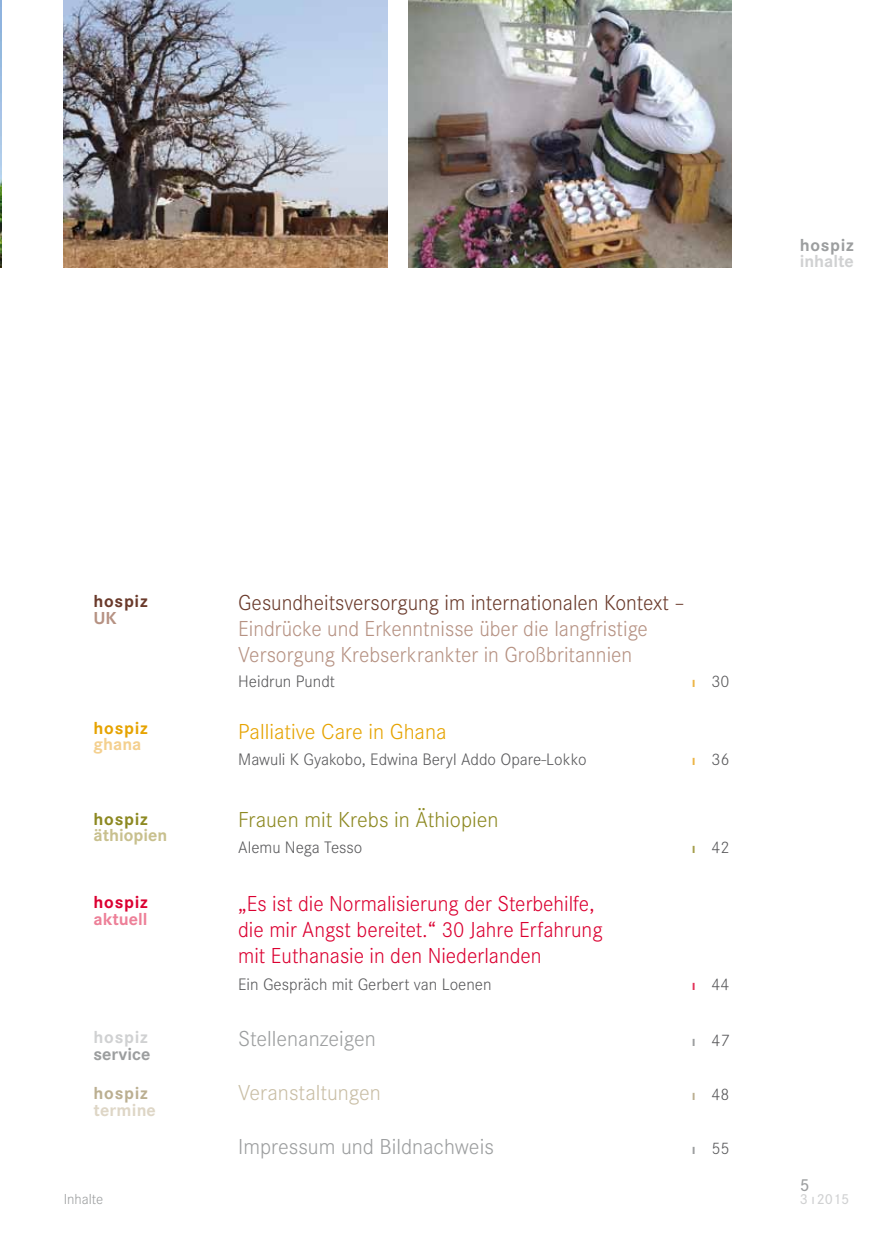
<style>
.page{position:relative;width:872px;height:1234px;background:#fff}
.page>*{position:absolute;margin:0;border:0;box-sizing:border-box;transform-origin:0 0}
.t1{font:300 22.5px/26.1px "Corporate S";color:#db0031}
.t2{font:300 22.5px/25.5px "Corporate S";color:#b69283}
.t3{font:300 22.5px "Corporate S";color:#6a3a2b}
.t4{font:300 22.5px "Corporate S";color:#9c9e9f}
.t5{font:300 22.5px "Corporate S";color:#8d8922}
.t6{font:300 22.5px "Corporate S";color:#e6a300}
.t7{font:300 22.5px "Corporate S";color:#c9bea5}
.t8{font:700 18px "Corporate S";color:#d0d1d2}
.t9{font:700 18px "Corporate S";color:#9c9e9f}
.t10{font:700 18px "Corporate S";color:#c8c08e}
.t11{font:700 18px "Corporate S";letter-spacing:.01em;color:#ded6c6}
.t12{font:700 18px "Corporate S";color:#ed8098}
.t13{font:700 18px "Corporate S";letter-spacing:.04em;color:#bbaf91}
.t14{font:700 18px "Corporate S";letter-spacing:.04em;color:#e6a300}
.t15{font:700 18px "Corporate S";letter-spacing:.04em;color:#db0031}
.t16{font:700 18px "Corporate S";letter-spacing:.04em;color:#6a3a2b}
.t17{font:700 18px "Corporate S";letter-spacing:.04em;color:#8d8922}
.t18{font:700 18px "Corporate S";color:#f4d08f}
.t19{font:700 18px "Corporate S";color:#b69283}
.t20{font:500 18px "Corporate S";color:#9c9e9f}
.t21{font:300 17.25px "Corporate S";color:#58585a}
.t22{font:300 15px "Corporate S";color:#9c9e9f}
.t23{font:500 15px "Corporate S";color:#d0d1d2}
.s1{font-weight:700;font-size:15px;color:#ecb545}
.s2{font-weight:700;font-size:15px;color:#a59e4b}
.s3{font-weight:700;font-size:15px;color:#e2335a}
.s4{font-weight:700;font-size:15px;color:#9c9e9f}
.s5{font-weight:700;font-size:15px;color:#bbaf91}
</style>
<div class="page">
<img style="left:64px;top:0;width:323px;height:267px">
<img style="left:0;top:0;width:2px;height:267px">
<img style="left:408px;top:0;width:323px;height:267px">
<p class="t9" style="left:799px;top:234px;width:56px">hospiz</p>
<p class="t8" style="left:799px;top:251px;width:56px">inhalte</p>
<p class="t16" style="left:93px;top:591px;width:56px">hospiz</p>
<p class="t19" style="left:93px;top:607px;width:25px">UK</p>
<p class="t14" style="left:94px;top:717px;width:56px">hospiz</p>
<p class="t18" style="left:94px;top:734px;width:49px">ghana</p>
<p class="t17" style="left:94px;top:808px;width:56px">hospiz</p>
<p class="t10" style="left:94px;top:824px;width:75px">äthiopien</p>
<p class="t15" style="left:94px;top:891px;width:56px">hospiz</p>
<p class="t12" style="left:94px;top:908px;width:55px">aktuell</p>
<p class="t8" style="left:94px;top:1026px;width:56px">hospiz</p>
<p class="t9" style="left:94px;top:1043px;width:58px">service</p>
<p class="t13" style="left:94px;top:1082px;width:56px">hospiz</p>
<p class="t11" style="left:94px;top:1098px;width:64px">termine</p>
<h1 class="t3" style="left:238px;top:590px;width:448px">Gesundheitsversorgung im internationalen Kontext –</h1>
<h1 class="t2" style="left:238px;top:616px;width:411px">Eindrücke und Erkenntnisse über die langfristige<br>Versorgung Krebserkrankter in Großbritannien</h1>
<p class="t21" style="left:238px;top:671px;width:98px">Heidrun Pundt</p>
<p class="t21" style="left:692px;top:671px;width:39px"><span class="s1">ı</span> 30</p>
<h1 class="t6" style="left:238px;top:719px;width:210px">Palliative Care in Ghana</h1>
<p class="t21" style="left:238px;top:749px;width:350px">Mawuli K Gyakobo, Edwina Beryl Addo Opare-Lokko</p>
<p class="t21" style="left:692px;top:749px;width:39px"><span class="s1">ı</span> 36</p>
<h1 class="t5" style="left:238px;top:807px;width:262px">Frauen mit Krebs in Äthiopien</h1>
<p class="t21" style="left:238px;top:837px;width:126px">Alemu Nega Tesso</p>
<p class="t21" style="left:692px;top:837px;width:39px"><span class="s2">ı</span> 42</p>
<h1 class="t1" style="left:238px;top:890px;width:366px">„Es ist die Normalisierung der Sterbehilfe, die mir Angst bereitet.“ 30 Jahre Erfahrung mit Euthanasie in den Niederlanden</h1>
<p class="t21" style="left:238px;top:974px;width:255px">Ein Gespräch mit Gerbert van Loenen</p>
<p class="t21" style="left:692px;top:974px;width:39px"><span class="s3">ı</span> 44</p>
<h1 class="t4" style="left:238px;top:1025px;width:139px">Stellenanzeigen</h1>
<p class="t21" style="left:692px;top:1030px;width:39px"><span class="s4">ı</span> 47</p>
<h1 class="t7" style="left:238px;top:1079px;width:144px">Veranstaltungen</h1>
<p class="t21" style="left:692px;top:1084px;width:39px"><span class="s5">ı</span> 48</p>
<h1 class="t4" style="left:238px;top:1133px;width:257px">Impressum und Bildnachweis</h1>
<p class="t21" style="left:692px;top:1138px;width:39px"><span class="s4">ı</span> 55</p>
<p class="t20" style="left:799px;top:1174px;width:11px">5</p>
<p class="t22" style="left:64px;top:1190px;width:41px">Inhalte</p>
<p class="t23" style="left:799px;top:1190px;width:51px">3 ı2015</p>
</div>
